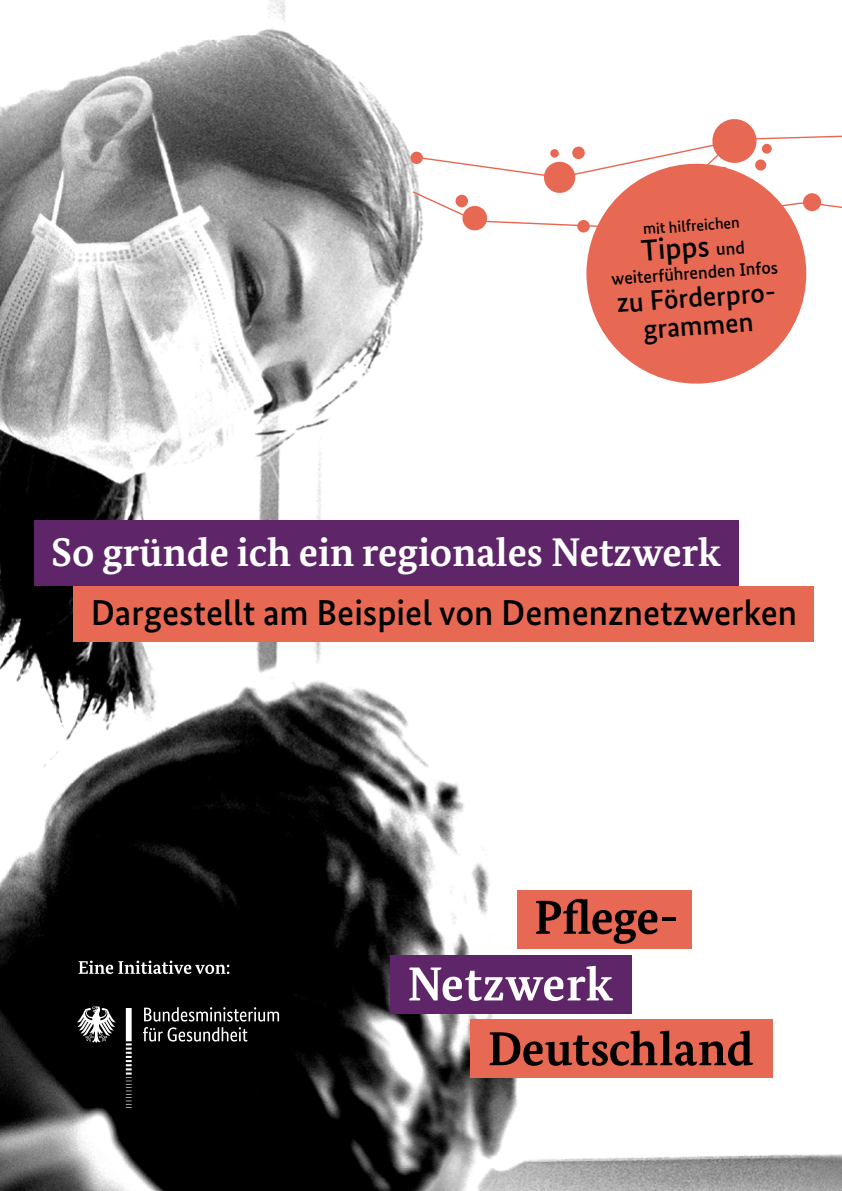
<style>
.page{position:relative;width:842px;height:1191px;background:#fff}
.page>*{position:absolute;margin:0;border:0;box-sizing:border-box;transform-origin:0 0}
.t1{font:700 40px "Bundes Serif";color:#fff}
.t2{font:500 36px "Bundes Sans";color:#000}
.t3{font:500 30px "Bundes Sans";color:#000}
.t4{font:500 28px/28px "Bundes Sans";color:#000;text-align:center}
.t5{font:500 18px "Bundes Sans";color:#000}
.t6{font:500 16px "Bundes Sans";color:#000}
.s1{font-size:18px}
</style>
<div class="page">
<img style="left:0;top:0;width:842px;height:1191px">
<div style="left:517px;top:890px;width:174px;height:58px;background:#e86953"></div>
<div style="left:470px;top:1019px;width:302px;height:58px;background:#e86953"></div>
<svg style="left:77px;top:1006px;width:39px;height:36px"></svg>
<div style="left:74px;top:586px;width:740px;height:55px;background:#e86953"></div>
<div style="left:34px;top:521px;width:704px;height:65px;background:#5e2669"></div>
<svg style="left:410px;top:117px;width:432px;height:128px"></svg>
<div style="left:586px;top:164px;width:220px;height:219px;background:#e86953;border-radius:50%"></div>
<svg style="left:490px;top:1030px;width:263px;height:35px"></svg>
<svg style="left:536px;top:899px;width:139px;height:45px"></svg>
<div style="left:390px;top:955px;width:242px;height:58px;background:#5e2669"></div>
<svg style="left:409px;top:965px;width:204px;height:36px"></svg>
<svg style="left:143px;top:1027px;width:104px;height:14px"></svg>
<svg style="left:144px;top:1007px;width:135px;height:14px"></svg>
<svg style="left:126px;top:1008px;width:6px;height:100px"></svg>
<svg style="left:79px;top:960px;width:150px;height:14px"></svg>
<p class="t6" style="left:642px;top:220px;width:98px;rotate:-4deg">mit hilfreichen</p>
<p class="t3" style="left:640px;top:233px;width:105px;rotate:-4deg">Tipps <span class="s1">und</span></p>
<p class="t5" style="left:611px;top:268px;width:168px;rotate:-4deg">weiterführenden Infos</p>
<p class="t4" style="left:616px;top:289px;width:164px;rotate:-4deg">zu Förderpro&shy;grammen</p>
<p class="t1" style="left:51px;top:528px;width:671px">So gründe ich ein regionales Netzwerk</p>
<p class="t2" style="left:91px;top:591px;width:708px">Dargestellt am Beispiel von Demenznetzwerken</p>
</div>
